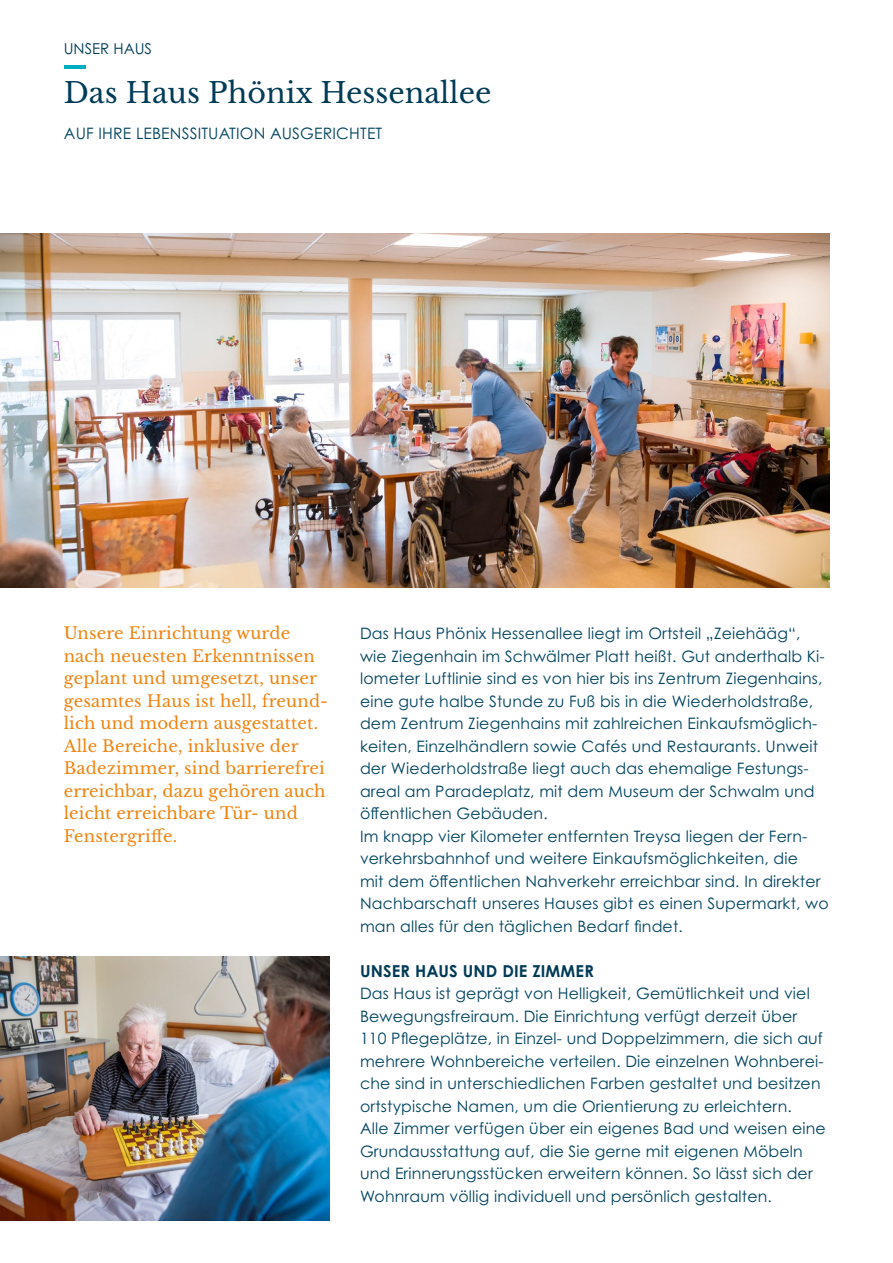
<style>
.page{position:relative;width:893px;height:1263px;background:#fff}
.page>*{position:absolute;margin:0;border:0;box-sizing:border-box;transform-origin:0 0}
.t1{font:28.5px "Libre Baskerville";color:#003b57}
.t2{font:16.5px/22.5px "Libre Baskerville";letter-spacing:.01em;color:#f0830f}
.t3{font:700 16.5px "Century Gothic Pro";letter-spacing:.01em;color:#003b57}
.t4{font:15.75px/22.5px "Century Gothic Pro";letter-spacing:.01em;color:#004460}
.t5{font:15px "Century Gothic Pro";color:#003b57}
</style>
<div class="page">
<hr style="left:64px;top:65px;width:21px;height:4px;background:#00aec2">
<img style="left:0;top:234px;width:829px;height:354px">
<img style="left:0;top:957px;width:330px;height:263px">
<p class="t5" style="left:64px;top:39px;width:90px">UNSER HAUS</p>
<h1 class="t1" style="left:64px;top:75px;width:429px">Das Haus Phönix Hessenallee</h1>
<p class="t4" style="left:64px;top:122px;width:320px">AUF IHRE LEBENSSITUATION AUSGERICHTET</p>
<p class="t2" style="left:64px;top:622px;width:266px">Unsere Einrichtung wurde nach neuesten Erkenntnissen geplant und umgesetzt, unser gesamtes Haus ist hell, freund&shy;lich und modern ausgestattet.<br>Alle Bereiche, inklusive der<br>Badezimmer, sind barrierefrei erreichbar, dazu gehören auch leicht erreichbare Tür- und<br>Fenstergriffe.</p>
<p class="t4" style="left:360px;top:622px;width:470px">Das Haus Phönix Hessenallee liegt im Ortsteil „Zeiehääg“, wie Ziegenhain im Schwälmer Platt heißt. Gut anderthalb Ki&shy;lometer Luftlinie sind es von hier bis ins Zentrum Ziegenhains, eine gute halbe Stunde zu Fuß bis in die Wiederholdstraße, dem Zentrum Ziegenhains mit zahlreichen Einkaufsmöglich&shy;keiten, Einzelhändlern sowie Cafés und Restaurants. Unweit der Wiederholdstraße liegt auch das ehemalige Festungs&shy;areal am Paradeplatz, mit dem Museum der Schwalm und öffentlichen Gebäuden.<br>Im knapp vier Kilometer entfernten Treysa liegen der Fern&shy;verkehrsbahnhof und weitere Einkaufsmöglichkeiten, die<br>mit dem öffentlichen Nahverkehr erreichbar sind. In direkter Nachbarschaft unseres Hauses gibt es einen Supermarkt, wo man alles für den täglichen Bedarf findet.</p>
<p class="t3" style="left:360px;top:960px;width:235px">UNSER HAUS UND DIE ZIMMER</p>
<p class="t4" style="left:360px;top:982px;width:467px">Das Haus ist geprägt von Helligkeit, Gemütlichkeit und viel Bewegungsfreiraum. Die Einrichtung verfügt derzeit über 110 Pflegeplätze, in Einzel- und Doppelzimmern, die sich auf mehrere Wohnbereiche verteilen. Die einzelnen Wohnberei&shy;che sind in unterschiedlichen Farben gestaltet und besitzen ortstypische Namen, um die Orientierung zu erleichtern.<br>Alle Zimmer verfügen über ein eigenes Bad und weisen eine Grundausstattung auf, die Sie gerne mit eigenen Möbeln und Erinnerungsstücken erweitern können. So lässt sich der Wohnraum völlig individuell und persönlich gestalten.</p>
</div>
